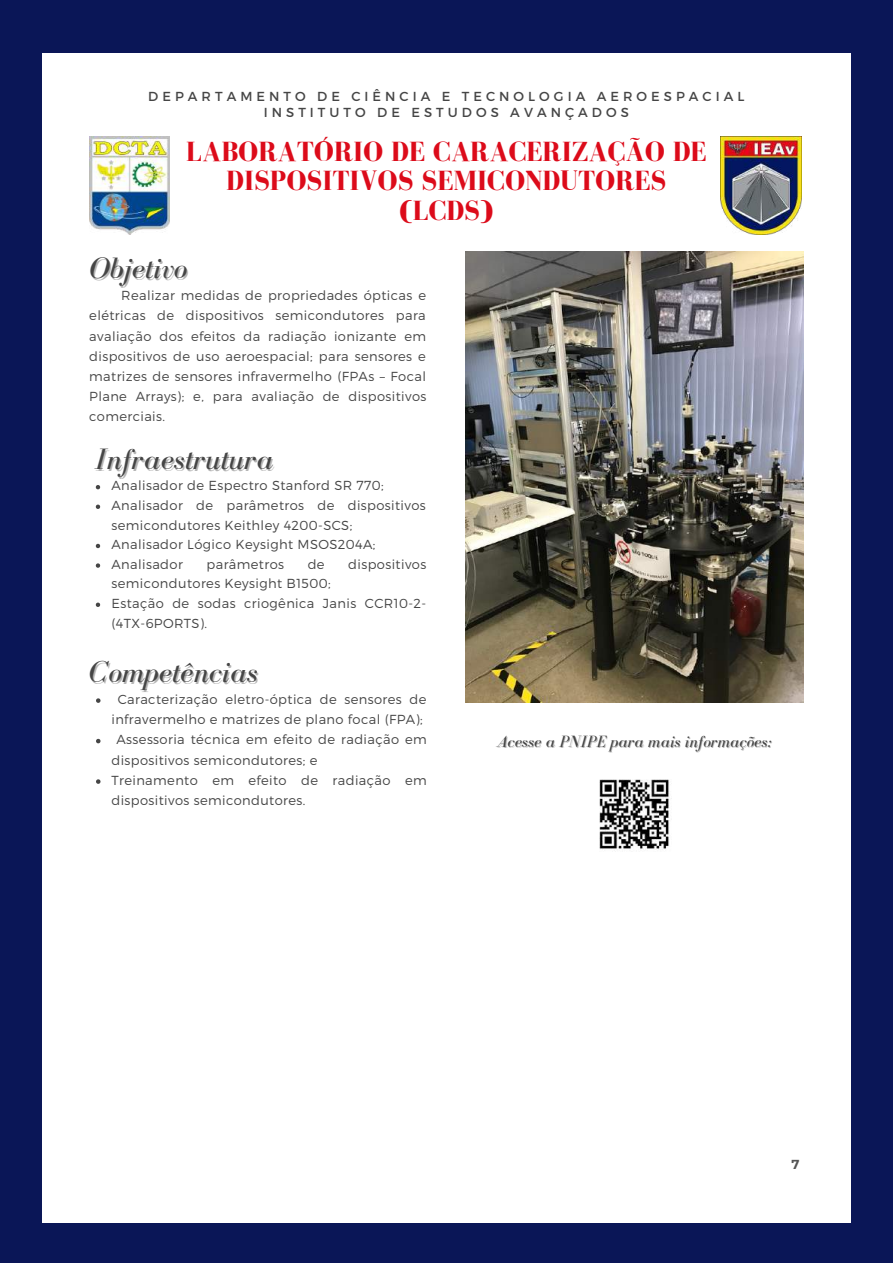
<style>
.page{position:relative;width:893px;height:1264px;background:#fff}
.page>*{position:absolute;margin:0;border:0;box-sizing:border-box;transform-origin:0 0}
.t1{font:italic 30.3px "Bodoni FLF";color:#454545}
.t2{font:700 28.5px/29.2px "Bodoni FLF";color:#dc0b1a;text-align:center}
.t3{font:italic 16.8px "Bodoni FLF";color:#454545}
.t4{font:300 13.05px/19.6px "Montserrat";letter-spacing:.03em;color:#454545}
.t5{font:13.05px/15.8px "Montserrat";letter-spacing:.31em;color:#454545;text-align:center}
.t6{font:700 13.05px "Montserrat";color:#545454}
</style>
<div class="page">
<div style="left:0;top:0;width:892px;height:1262px;background:#0a1657"></div>
<div style="left:42px;top:53px;width:808px;height:1169px;background:#fff"></div>
<img style="left:89px;top:136px;width:80px;height:98px">
<img style="left:720px;top:136px;width:81px;height:98px">
<img style="left:465px;top:251px;width:338px;height:451px">
<svg style="left:96px;top:485px;width:4px;height:4px"></svg>
<svg style="left:96px;top:504px;width:4px;height:5px"></svg>
<svg style="left:96px;top:544px;width:4px;height:4px"></svg>
<svg style="left:96px;top:563px;width:4px;height:4px"></svg>
<svg style="left:96px;top:602px;width:4px;height:5px"></svg>
<svg style="left:96px;top:698px;width:4px;height:5px"></svg>
<svg style="left:96px;top:738px;width:4px;height:5px"></svg>
<svg style="left:96px;top:779px;width:4px;height:4px"></svg>
<img style="left:599px;top:779px;width:73px;height:71px">
<p class="t5" style="left:148px;top:88px;width:597px">DEPARTAMENTO DE CIÊNCIA E TECNOLOGIA AEROESPACIAL<br>INSTITUTO DE ESTUDOS AVANÇADOS</p>
<h2 class="t2" style="left:186px;top:137px;width:522px">LABORATÓRIO DE CARACERIZAÇÃO DE<br>DISPOSITIVOS SEMICONDUTORES (LCDS)</h2>
<h1 class="t1" style="left:89px;top:252px;width:100px">Objetivo</h1>
<p class="t4" style="left:89px;top:284px;width:338px;line-height:20.2px;text-align:justify;text-indent:32px">Realizar medidas de propriedades ópticas e elétricas de dispositivos semicondutores para avaliação dos efeitos da radiação ionizante em dispositivos de uso aeroespacial; para sensores e matrizes de sensores infravermelho (FPAs – Focal Plane Arrays); e, para avaliação de dispositivos comerciais.</p>
<h1 class="t1" style="left:95px;top:443px;width:180px">Infraestrutura</h1>
<p class="t4" style="left:111px;top:475px;width:316px">Analisador de Espectro Stanford SR 770; Analisador de parâmetros de dispositivos semicondutores Keithley 4200-SCS; Analisador Lógico Keysight MSOS204A; Analisador</p>
<p class="t4" style="left:206px;top:553px;width:79px">parâmetros</p>
<p class="t4" style="left:308px;top:553px;width:18px">de</p>
<p class="t4" style="left:348px;top:553px;width:79px">dispositivos</p>
<p class="t4" style="left:111px;top:573px;width:316px">semicondutores Keysight B1500;<br>Estação de sodas criogênica Janis CCR10-2- (4TX-6PORTS).</p>
<h1 class="t1" style="left:89px;top:656px;width:170px">Competências</h1>
<p class="t4" style="left:118px;top:689px;width:310px">Caracterização eletro-óptica de sensores de</p>
<p class="t4" style="left:111px;top:709px;width:313px">infravermelho e matrizes de plano focal (FPA);</p>
<p class="t4" style="left:116px;top:729px;width:312px">Assessoria técnica em efeito de radiação em</p>
<p class="t4" style="left:111px;top:749px;width:207px">dispositivos semicondutores; e</p>
<p class="t4" style="left:111px;top:769px;width:317px">Treinamento em efeito de radiação em</p>
<p class="t4" style="left:111px;top:790px;width:195px">dispositivos semicondutores.</p>
<p class="t3" style="left:497px;top:732px;width:276px">Acesse a PNIPE para mais informações:</p>
<p class="t6" style="left:791px;top:1156px;width:10px">7</p>
</div>
